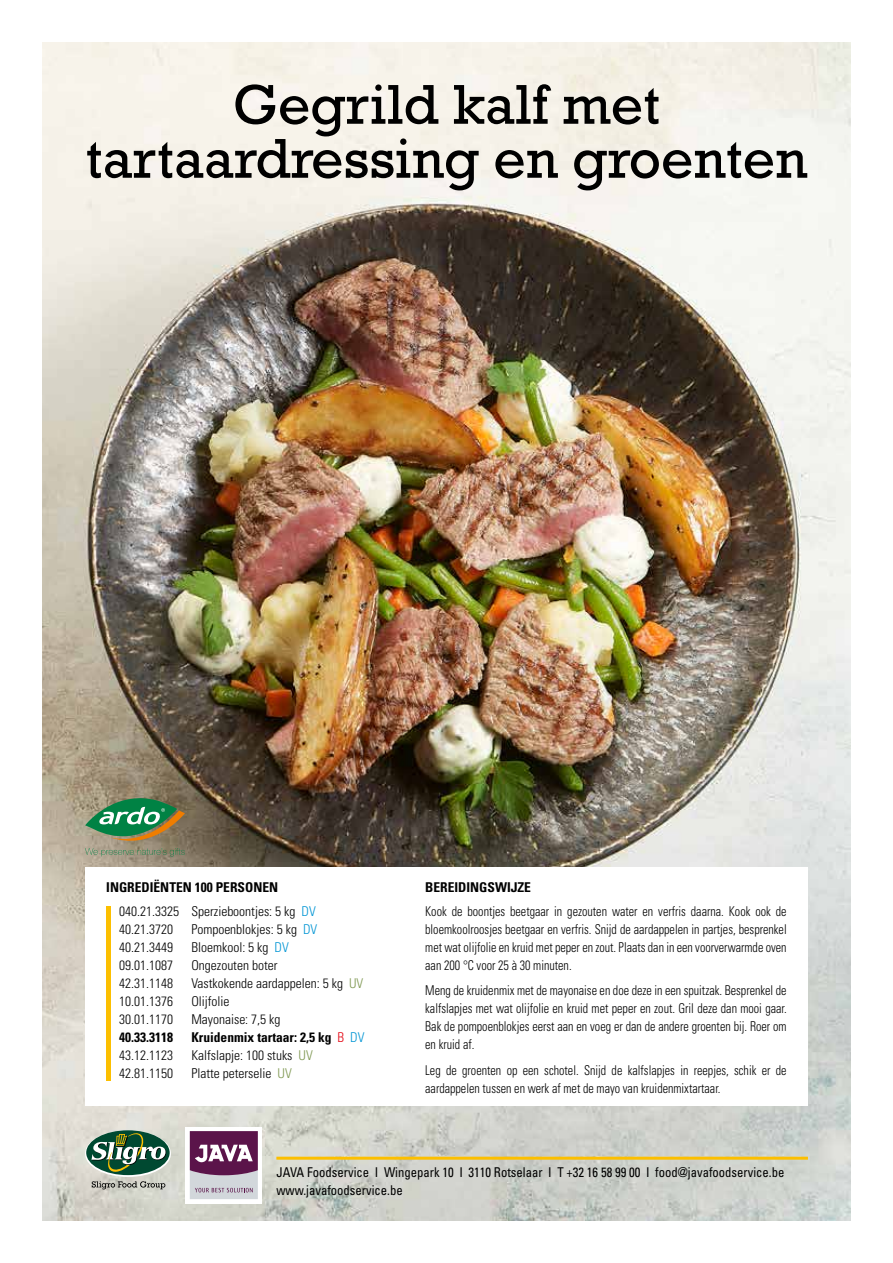
<style>
.page{position:relative;width:893px;height:1263px;background:#fff}
.page>*{position:absolute;margin:0;border:0;box-sizing:border-box;transform-origin:0 0}
.t1{font:57px/54px "Rockwell Std";color:#000;text-align:center}
.t2{font:300 condensed 13.5px/18px "Univers LT Std";color:#000;text-align:justify;scale:.9 1}
.t3{font:300 condensed 13.5px/24px "Univers LT Std";color:#000}
.t4{font:condensed 13.5px/18px "Univers LT Std";color:#000;scale:.94 1}
.t5{font:700 condensed 13.5px "Univers LT Std";color:#000}
.s1{font-weight:700}
.s2{color:#0095d4}
.s3{color:#7f9852}
.s4{font-weight:300;color:#e30613}
.s5{font-weight:300;color:#0095d4}
</style>
<div class="page">
<img style="left:43px;top:43px;width:807px;height:1177px">
<div style="left:85px;top:867px;width:723px;height:239px;background:#fff"></div>
<div style="left:106px;top:906px;width:5px;height:174px;background:#fcbf00"></div>
<svg style="left:85px;top:1130px;width:86px;height:47px"></svg>
<svg style="left:86px;top:1130px;width:84px;height:45px"></svg>
<svg style="left:91px;top:1132px;width:75px;height:41px"></svg>
<svg style="left:92px;top:1181px;width:73px;height:8px"></svg>
<div style="left:186px;top:1127px;width:76px;height:76px;background:#fff"></div>
<svg style="left:190px;top:1131px;width:68px;height:68px;background:#987592"></svg>
<hr style="left:276px;top:1157px;width:532px;height:3px;background:#fcbf00">
<svg style="left:85px;top:798px;width:100px;height:59px;background:#719068"></svg>
<h1 class="t1" style="left:86px;top:77px;width:723px">Gegrild kalf met tartaardressing en groenten</h1>
<p class="t3" style="left:119px;top:875px;width:198px;text-indent:-13px"><span class="s1">INGREDIËNTEN 100 PERSONEN<br></span>040.21.3325 Sperzieboontjes: 5 kg <span class="s2">DV</span></p>
<p class="t3" style="left:119px;top:917px;width:55px">40.21.3720</p>
<p class="t3" style="left:191px;top:917px;width:127px">Pompoenblokjes: 5 kg <span class="s2">DV</span></p>
<p class="t3" style="left:119px;top:935px;width:55px">40.21.3449</p>
<p class="t3" style="left:191px;top:935px;width:99px">Bloemkool: 5 kg <span class="s2">DV</span></p>
<p class="t3" style="left:119px;top:953px;width:55px">09.01.1087</p>
<p class="t3" style="left:191px;top:953px;width:88px">Ongezouten boter</p>
<p class="t3" style="left:119px;top:971px;width:55px">42.31.1148</p>
<p class="t3" style="left:191px;top:971px;width:173px">Vastkokende aardappelen: 5 kg <span class="s3">UV</span></p>
<p class="t3" style="left:119px;top:989px;width:55px">10.01.1376</p>
<p class="t3" style="left:191px;top:989px;width:40px">Olijfolie</p>
<p class="t3" style="left:119px;top:1007px;width:55px">30.01.1170</p>
<p class="t3" style="left:191px;top:1007px;width:91px">Mayonaise: 7,5 kg</p>
<p class="t5" style="left:119px;top:1029px;width:55px">40.33.3118</p>
<p class="t5" style="left:191px;top:1029px;width:175px">Kruidenmix tartaar: 2,5 kg <span class="s4">B</span> <span class="s5">DV</span></p>
<p class="t3" style="left:119px;top:1043px;width:55px">43.12.1123</p>
<p class="t3" style="left:191px;top:1043px;width:123px">Kalfslapje: 100 stuks <span class="s3">UV</span></p>
<p class="t3" style="left:119px;top:1061px;width:55px">42.81.1150</p>
<p class="t3" style="left:191px;top:1061px;width:102px">Platte peterselie <span class="s3">UV</span></p>
<p class="t5" style="left:425px;top:879px;width:107px">BEREIDINGSWIJZE</p>
<p class="t2" style="left:425px;top:902px;width:403px">Kook de boontjes beetgaar in gezouten water en verfris daarna. Kook ook de bloemkoolroosjes beetgaar en verfris. Snijd de aardappelen in partjes, besprenkel met wat olijfolie en kruid met peper en zout. Plaats dan in een voorverwarmde oven aan 200 °C voor 25 à 30 minuten.</p>
<p class="t2" style="left:425px;top:982px;width:403px">Meng de kruidenmix met de mayonaise en doe deze in een spuitzak. Besprenkel de kalfslapjes met wat olijfolie en kruid met peper en zout. Gril deze dan mooi gaar.<br>Bak de pompoenblokjes eerst aan en voeg er dan de andere groenten bij. Roer om en kruid af.</p>
<p class="t2" style="left:425px;top:1061px;width:403px">Leg de groenten op een schotel. Snijd de kalfslapjes in reepjes, schik er de aardappelen tussen en werk af met de mayo van kruidenmixtartaar.</p>
<p class="t4" style="left:276px;top:1163px;width:542px">JAVA Foodservice I Wingepark 10 I 3110 Rotselaar I T +32 16 58 99 00 I food@javafoodservice.be www.javafoodservice.be</p>
</div>
